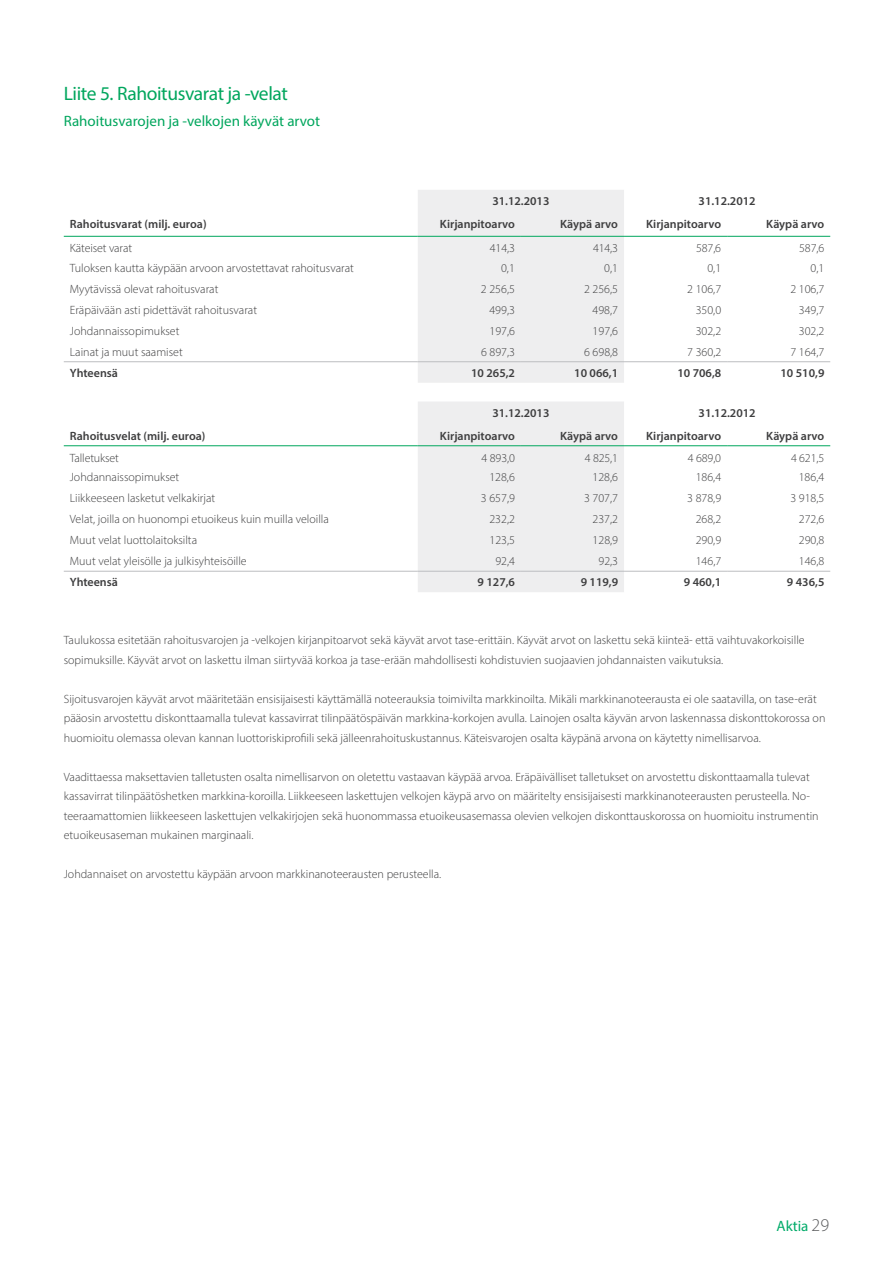
<style>
.page{position:relative;width:893px;height:1263px;background:#fff}
.page>*{position:absolute;margin:0;border:0;box-sizing:border-box;transform-origin:0 0}
.t1{font:19.5px "Myriad Pro";letter-spacing:-.02em;color:#00a65d}
.t2{font:15px "Myriad Pro";color:#00a65d}
.t3{font:15px "Myriad Pro";color:#00ab69}
.t4{font:300 12px/19.5px "Myriad Pro";color:#3e3e3f}
.t5{font:600 12px "Myriad Pro";color:#3e3e3f}
.s1{font-weight:300;font-size:18px;color:#57585a}
</style>
<div class="page">
<div style="left:418px;top:190px;width:206px;height:193px;background:#eeeeef"></div>
<hr style="left:64px;top:236px;width:354px;height:1px;background:#00a65d">
<hr style="left:418px;top:236px;width:103px;height:1px;background:#00a65d">
<hr style="left:521px;top:236px;width:103px;height:1px;background:#00a65d">
<hr style="left:624px;top:236px;width:103px;height:1px;background:#00a65d">
<hr style="left:727px;top:236px;width:103px;height:1px;background:#00a65d">
<hr style="left:64px;top:361px;width:354px;height:1px;background:#bcbdc0">
<hr style="left:418px;top:361px;width:103px;height:1px;background:#bcbdc0">
<hr style="left:521px;top:361px;width:103px;height:1px;background:#bcbdc0">
<hr style="left:624px;top:361px;width:103px;height:1px;background:#bcbdc0">
<hr style="left:727px;top:361px;width:103px;height:1px;background:#bcbdc0">
<div style="left:418px;top:402px;width:206px;height:190px;background:#eeeeef"></div>
<hr style="left:64px;top:445px;width:354px;height:1px;background:#00a65d">
<hr style="left:418px;top:445px;width:103px;height:1px;background:#00a65d">
<hr style="left:521px;top:445px;width:103px;height:1px;background:#00a65d">
<hr style="left:624px;top:445px;width:103px;height:1px;background:#00a65d">
<hr style="left:727px;top:445px;width:103px;height:1px;background:#00a65d">
<hr style="left:64px;top:571px;width:354px;height:1px;background:#bcbdc0">
<hr style="left:418px;top:571px;width:103px;height:1px;background:#bcbdc0">
<hr style="left:521px;top:571px;width:103px;height:1px;background:#bcbdc0">
<hr style="left:624px;top:571px;width:103px;height:1px;background:#bcbdc0">
<hr style="left:727px;top:571px;width:103px;height:1px;background:#bcbdc0">
<h1 class="t1" style="left:64px;top:81px;width:226px">Liite 5. Rahoitusvarat ja -velat</h1>
<p class="t2" style="left:64px;top:112px;width:258px">Rahoitusvarojen ja -velkojen käyvät arvot</p>
<p class="t5" style="left:492px;top:193px;width:59px">31.12.2013</p>
<p class="t5" style="left:699px;top:193px;width:59px">31.12.2012</p>
<p class="t5" style="left:70px;top:216px;width:138px">Rahoitusvarat (milj. euroa)</p>
<p class="t5" style="left:440px;top:216px;width:76px">Kirjanpitoarvo</p>
<p class="t5" style="left:560px;top:216px;width:59px">Käypä arvo</p>
<p class="t5" style="left:646px;top:216px;width:76px">Kirjanpitoarvo</p>
<p class="t5" style="left:766px;top:216px;width:59px">Käypä arvo</p>
<p class="t4" style="left:70px;top:239px;width:64px">Käteiset varat</p>
<p class="t4" style="left:490px;top:239px;width:27px">414,3</p>
<p class="t4" style="left:593px;top:239px;width:27px">414,3</p>
<p class="t4" style="left:696px;top:239px;width:27px">587,6</p>
<p class="t4" style="left:799px;top:239px;width:27px">587,6</p>
<p class="t4" style="left:70px;top:258px;width:286px">Tuloksen kautta käypään arvoon arvostettavat rahoitusvarat</p>
<p class="t4" style="left:501px;top:258px;width:15px">0,1</p>
<p class="t4" style="left:604px;top:258px;width:15px">0,1</p>
<p class="t4" style="left:707px;top:258px;width:15px">0,1</p>
<p class="t4" style="left:810px;top:258px;width:15px">0,1</p>
<p class="t4" style="left:70px;top:279px;width:150px">Myytävissä olevat rahoitusvarat</p>
<p class="t4" style="left:481px;top:279px;width:35px">2 256,5</p>
<p class="t4" style="left:584px;top:279px;width:35px">2 256,5</p>
<p class="t4" style="left:687px;top:279px;width:35px">2 106,7</p>
<p class="t4" style="left:790px;top:279px;width:35px">2 106,7</p>
<p class="t4" style="left:70px;top:300px;width:189px">Eräpäivään asti pidettävät rahoitusvarat</p>
<p class="t4" style="left:489px;top:300px;width:27px">499,3</p>
<p class="t4" style="left:593px;top:300px;width:27px">498,7</p>
<p class="t4" style="left:696px;top:300px;width:27px">350,0</p>
<p class="t4" style="left:799px;top:300px;width:27px">349,7</p>
<p class="t4" style="left:70px;top:321px;width:111px">Johdannaissopimukset</p>
<p class="t4" style="left:489px;top:321px;width:27px">197,6</p>
<p class="t4" style="left:593px;top:321px;width:27px">197,6</p>
<p class="t4" style="left:696px;top:321px;width:27px">302,2</p>
<p class="t4" style="left:799px;top:321px;width:27px">302,2</p>
<p class="t4" style="left:70px;top:342px;width:114px">Lainat ja muut saamiset</p>
<p class="t4" style="left:481px;top:342px;width:35px">6 897,3</p>
<p class="t4" style="left:584px;top:342px;width:35px">6 698,8</p>
<p class="t4" style="left:687px;top:342px;width:35px">7 360,2</p>
<p class="t4" style="left:790px;top:342px;width:35px">7 164,7</p>
<p class="t5" style="left:70px;top:365px;width:50px">Yhteensä</p>
<p class="t5" style="left:471px;top:365px;width:45px">10 265,2</p>
<p class="t5" style="left:574px;top:365px;width:45px">10 066,1</p>
<p class="t5" style="left:677px;top:365px;width:45px">10 706,8</p>
<p class="t5" style="left:780px;top:365px;width:45px">10 510,9</p>
<p class="t5" style="left:492px;top:405px;width:59px">31.12.2013</p>
<p class="t5" style="left:699px;top:405px;width:59px">31.12.2012</p>
<p class="t5" style="left:70px;top:428px;width:137px">Rahoitusvelat (milj. euroa)</p>
<p class="t5" style="left:440px;top:428px;width:76px">Kirjanpitoarvo</p>
<p class="t5" style="left:560px;top:428px;width:59px">Käypä arvo</p>
<p class="t5" style="left:646px;top:428px;width:76px">Kirjanpitoarvo</p>
<p class="t5" style="left:766px;top:428px;width:59px">Käypä arvo</p>
<p class="t4" style="left:70px;top:448px;width:51px">Talletukset</p>
<p class="t4" style="left:482px;top:448px;width:35px">4 893,0</p>
<p class="t4" style="left:585px;top:448px;width:35px">4 825,1</p>
<p class="t4" style="left:688px;top:448px;width:35px">4 689,0</p>
<p class="t4" style="left:791px;top:448px;width:35px">4 621,5</p>
<p class="t4" style="left:70px;top:467px;width:111px">Johdannaissopimukset</p>
<p class="t4" style="left:489px;top:467px;width:27px">128,6</p>
<p class="t4" style="left:592px;top:467px;width:27px">128,6</p>
<p class="t4" style="left:696px;top:467px;width:27px">186,4</p>
<p class="t4" style="left:799px;top:467px;width:27px">186,4</p>
<p class="t4" style="left:70px;top:488px;width:147px">Liikkeeseen lasketut velkakirjat</p>
<p class="t4" style="left:481px;top:488px;width:35px">3 657,9</p>
<p class="t4" style="left:584px;top:488px;width:35px">3 707,7</p>
<p class="t4" style="left:687px;top:488px;width:35px">3 878,9</p>
<p class="t4" style="left:790px;top:488px;width:35px">3 918,5</p>
<p class="t4" style="left:70px;top:509px;width:261px">Velat, joilla on huonompi etuoikeus kuin muilla veloilla</p>
<p class="t4" style="left:489px;top:509px;width:27px">232,2</p>
<p class="t4" style="left:593px;top:509px;width:27px">237,2</p>
<p class="t4" style="left:696px;top:509px;width:27px">268,2</p>
<p class="t4" style="left:799px;top:509px;width:27px">272,6</p>
<p class="t4" style="left:70px;top:530px;width:129px">Muut velat luottolaitoksilta</p>
<p class="t4" style="left:489px;top:530px;width:27px">123,5</p>
<p class="t4" style="left:593px;top:530px;width:27px">128,9</p>
<p class="t4" style="left:696px;top:530px;width:27px">290,9</p>
<p class="t4" style="left:799px;top:530px;width:27px">290,8</p>
<p class="t4" style="left:70px;top:551px;width:178px">Muut velat yleisölle ja julkisyhteisöille</p>
<p class="t4" style="left:495px;top:551px;width:21px">92,4</p>
<p class="t4" style="left:598px;top:551px;width:21px">92,3</p>
<p class="t4" style="left:696px;top:551px;width:27px">146,7</p>
<p class="t4" style="left:799px;top:551px;width:27px">146,8</p>
<p class="t5" style="left:70px;top:574px;width:50px">Yhteensä</p>
<p class="t5" style="left:478px;top:574px;width:39px">9 127,6</p>
<p class="t5" style="left:581px;top:574px;width:39px">9 119,9</p>
<p class="t5" style="left:684px;top:574px;width:39px">9 460,1</p>
<p class="t5" style="left:787px;top:574px;width:39px">9 436,5</p>
<p class="t4" style="left:64px;top:630px;width:742px">Taulukossa esitetään rahoitusvarojen ja -velkojen kirjanpitoarvot sekä käyvät arvot tase-erittäin. Käyvät arvot on laskettu sekä kiinteä- että vaihtuvakorkoisille sopimuksille. Käyvät arvot on laskettu ilman siirtyvää korkoa ja tase-erään mahdollisesti kohdistuvien suojaavien johdannaisten vaikutuksia.</p>
<p class="t4" style="left:64px;top:689px;width:763px">Sijoitusvarojen käyvät arvot määritetään ensisijaisesti käyttämällä noteerauksia toimivilta markkinoilta. Mikäli markkinanoteerausta ei ole saatavilla, on tase-erät pääosin arvostettu diskonttaamalla tulevat kassavirrat tilinpäätöspäivän markkina-korkojen avulla. Lainojen osalta käyvän arvon laskennassa diskonttokorossa on huomioitu olemassa olevan kannan luottoriskiprofiili sekä jälleenrahoituskustannus. Käteisvarojen osalta käypänä arvona on käytetty nimellisarvoa.</p>
<p class="t4" style="left:64px;top:767px;width:756px">Vaadittaessa maksettavien talletusten osalta nimellisarvon on oletettu vastaavan käypää arvoa. Eräpäivälliset talletukset on arvostettu diskonttaamalla tulevat kassavirrat tilinpäätöshetken markkina-koroilla. Liikkeeseen laskettujen velkojen käypä arvo on määritelty ensisijaisesti markkinanoteerausten perusteella. No&shy;teeraamattomien liikkeeseen laskettujen velkakirjojen sekä huonommassa etuoikeusasemassa olevien velkojen diskonttauskorossa on huomioitu instrumentin etuoikeusaseman mukainen marginaali.</p>
<p class="t4" style="left:64px;top:864px;width:379px">Johdannaiset on arvostettu käypään arvoon markkinanoteerausten perusteella.</p>
<p class="t3" style="left:777px;top:1217px;width:54px">Aktia <span class="s1">29</span></p>
</div>
